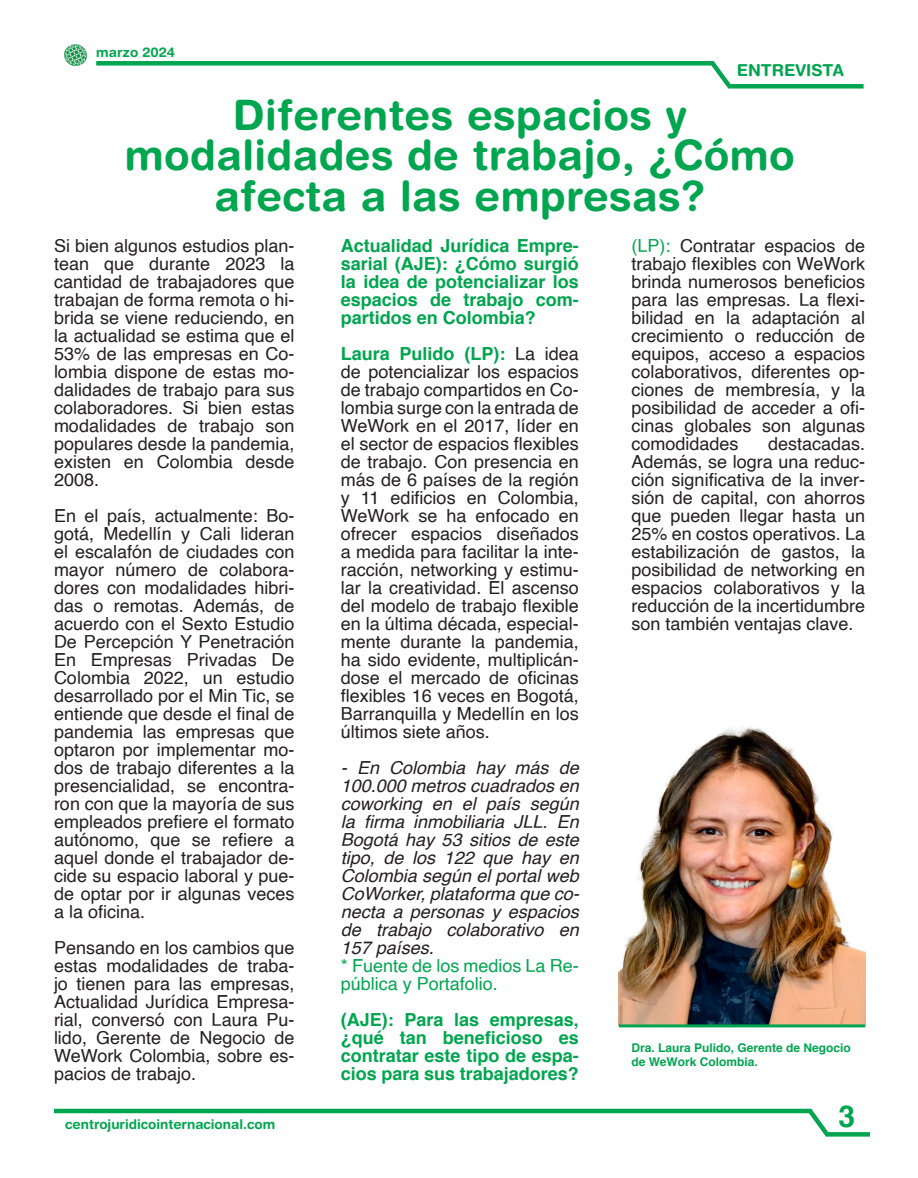
<style>
.page{position:relative;width:918px;height:1178px;background:#fff}
.page>*{position:absolute;margin:0;border:0;box-sizing:border-box;transform-origin:0 0}
.Titulo{font:700 42px/40.5px "Helvetica Rounded";letter-spacing:.01em;color:#00a54f;text-align:center}
.t1{font:700 30px "Helvetica";color:#00a54f}
.Texto{font:18px/18px "Helvetica";color:#231f20;text-align:justify}
.Texto-2{font:italic 18px/18px "Helvetica";color:#231f20;text-align:justify}
.Texto-3{font:700 18px/18px "Helvetica";color:#00a54f;text-align:justify}
.Texto-4{font:18px/18px "Helvetica";color:#00a54f}
.Tema{font:700 16.5px "Helvetica Rounded";color:#00a54f}
.Página_web{font:700 13.5px "Helvetica Rounded";color:#00a54f}
.Fecha{font:700 13.5px "Helvetica Rounded";color:#00a54f}
.Cargo{font:700 12px/14.4px "Helvetica";color:#00a54f}
.s1{font-weight:700;color:#00a54f}
.s2{color:#00a54f}
</style>
<div class="page">
<div style="left:96px;top:61px;width:618px;height:5px;background:#00a54f"></div>
<svg style="left:706px;top:61px;width:25px;height:27px"></svg>
<div style="left:728px;top:84px;width:136px;height:5px;background:#00a54f"></div>
<hr style="left:54px;top:1109px;width:757px;height:4px;background:#00a54f">
<svg style="left:803px;top:1108px;width:31px;height:29px"></svg>
<svg style="left:826px;top:1132px;width:44px;height:4px"></svg>
<img style="left:64px;top:44px;width:24px;height:22px">
<img style="left:619px;top:727px;width:246px;height:297px">
<hr style="left:619px;top:1024px;width:246px;height:3px;background:#00a54f">
<p class="Fecha" style="left:96px;top:44px;width:80px">marzo 2024</p>
<p class="Tema" style="left:737px;top:60px;width:109px">ENTREVISTA</p>
<p class="Titulo" style="left:125px;top:94px;width:672px">Diferentes espacios y modalidades de trabajo, ¿Cómo afecta a las empresas?</p>
<p class="Texto" style="left:54px;top:237px;width:242px">Si bien algunos estudios plan&shy;tean que durante 2023 la cantidad de trabajadores que trabajan de forma remota o hi&shy;brida se viene reduciendo, en la actualidad se estima que el 53% de las empresas en Co&shy;lombia dispone de estas mo&shy;dalidades de trabajo para sus colaboradores. Si bien estas modalidades de trabajo son populares desde la pandemia, existen en Colombia desde 2008.</p>
<p class="Texto" style="left:54px;top:507px;width:242px">En el país, actualmente: Bo&shy;gotá, Medellín y Cali lideran el escalafón de ciudades con mayor número de colabora&shy;dores con modalidades hibri&shy;das o remotas. Además, de acuerdo con el Sexto Estudio De Percepción Y Penetración En Empresas Privadas De Colombia 2022, un estudio desarrollado por el Min Tic, se entiende que desde el final de pandemia las empresas que optaron por implementar mo&shy;dos de trabajo diferentes a la presencialidad, se encontra&shy;ron con que la mayoría de sus empleados prefiere el formato autónomo, que se refiere a aquel donde el trabajador de&shy;cide su espacio laboral y pue&shy;de optar por ir algunas veces a la oficina.</p>
<p class="Texto" style="left:54px;top:939px;width:242px">Pensando en los cambios que estas modalidades de traba&shy;jo tienen para las empresas, Actualidad Jurídica Empresa&shy;rial, conversó con Laura Pu&shy;lido, Gerente de Negocio de WeWork Colombia, sobre es&shy;pacios de trabajo.</p>
<p class="Página_web" style="left:65px;top:1115px;width:212px">centrojuridicointernacional.com</p>
<p class="Texto-3" style="left:341px;top:237px;width:239px">Actualidad Jurídica Empre&shy;sarial (AJE): ¿Cómo surgió la idea de potencializar los espacios de trabajo com&shy;partidos en Colombia?</p>
<p class="Texto" style="left:341px;top:345px;width:239px"><span class="s1">Laura Pulido (LP):</span> La idea de potencializar los espacios de trabajo compartidos en Co&shy;lombia surge con la entrada de WeWork en el 2017, líder en el sector de espacios flexibles de trabajo. Con presencia en más de 6 países de la región y 11 edificios en Colombia, WeWork se ha enfocado en ofrecer espacios diseñados a medida para facilitar la inte&shy;racción, networking y estimu&shy;lar la creatividad. El ascenso del modelo de trabajo flexible en la última década, especial&shy;mente durante la pandemia, ha sido evidente, multiplicán&shy;dose el mercado de oficinas flexibles 16 veces en Bogotá, Barranquilla y Medellín en los últimos siete años.</p>
<p class="Texto-2" style="left:341px;top:759px;width:240px">- En Colombia hay más de 100.000 metros cuadrados en coworking en el país según la firma inmobiliaria JLL. En Bogotá hay 53 sitios de este tipo, de los 122 que hay en Colombia según el portal web CoWorker, plataforma que co&shy;necta a personas y espacios de trabajo colaborativo en 157 países.</p>
<p class="Texto-4" style="left:341px;top:957px;width:239px">* Fuente de los medios La Re&shy;pública y Portafolio.</p>
<p class="Texto-3" style="left:341px;top:1011px;width:239px">(AJE): Para las empresas, ¿qué tan beneficioso es contratar este tipo de espa&shy;cios para sus trabajadores?</p>
<p class="Texto" style="left:631px;top:237px;width:235px"><span class="s2">(LP):</span> Contratar espacios de trabajo flexibles con WeWork brinda numerosos beneficios para las empresas. La flexi&shy;bilidad en la adaptación al crecimiento o reducción de equipos, acceso a espacios colaborativos, diferentes op&shy;ciones de membresía, y la posibilidad de acceder a ofi&shy;cinas globales son algunas comodidades</p>
<p class="Texto" style="left:631px;top:435px;width:235px;text-indent:137px">destacadas.<br>Además, se logra una reduc&shy;ción significativa de la inver&shy;sión de capital, con ahorros que pueden llegar hasta un 25% en costos operativos. La estabilización de gastos, la posibilidad de networking en espacios colaborativos y la reducción de la incertidumbre son también ventajas clave.</p>
<p class="Cargo" style="left:631px;top:1041px;width:221px">Dra. Laura Pulido, Gerente de Negocio de WeWork Colombia.</p>
<p class="t1" style="left:838px;top:1092px;width:18px">3</p>
</div>
